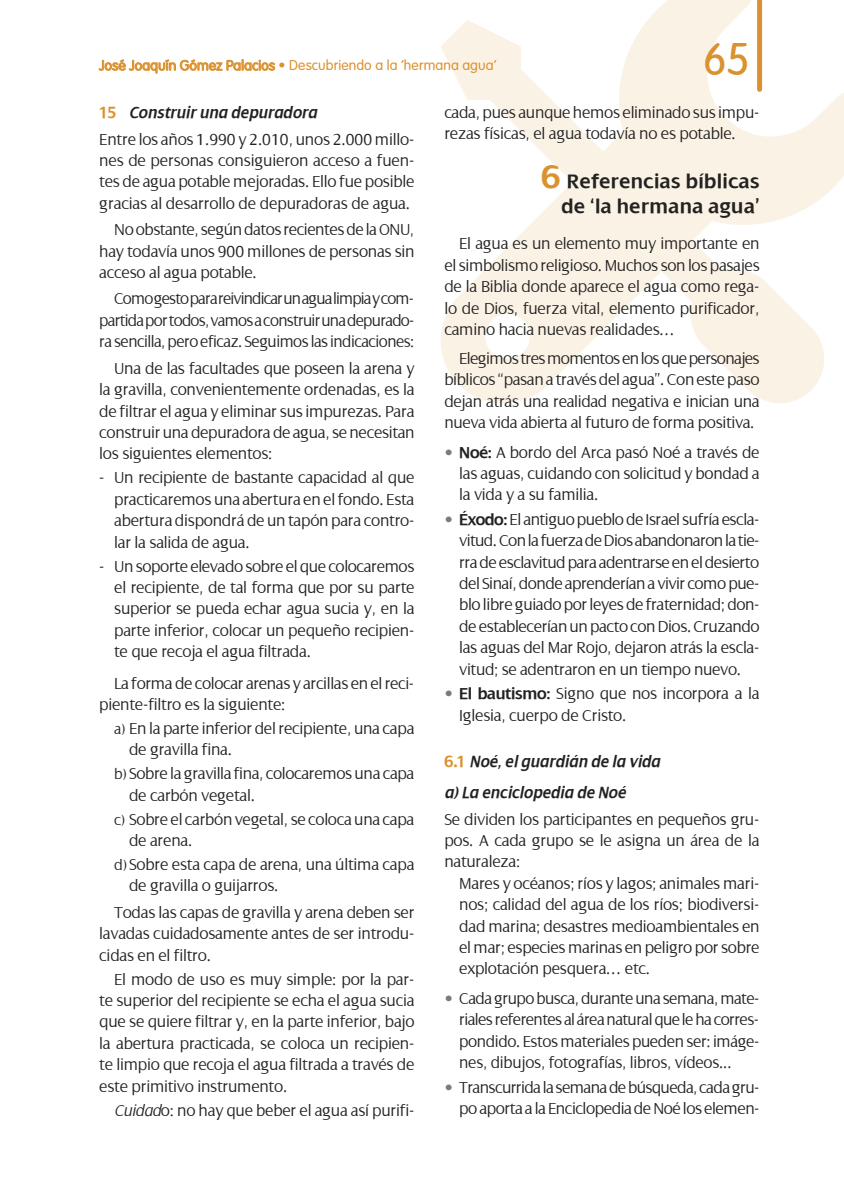
<style>
.page{position:relative;width:844px;height:1191px;background:#fff}
.page>*{position:absolute;margin:0;border:0;box-sizing:border-box;transform-origin:0 0}
.t1{font:300 45.5px "Vag";color:#db912f}
.t2{font:600 21px/24.5px "Dialog";letter-spacing:.02em;color:#222221;text-align:right}
.t3{font:italic 600 17.5px/31px "Dialog";letter-spacing:.01em;color:#222221;scale:.95 1}
.t4{font:300 17.15px/21.3px "Dialog";letter-spacing:-.015em;color:#222221;text-align:justify}
.t5{font:300 17.15px/21.3px "Dialog";letter-spacing:-.035em;color:#222221;text-align:right}
.t6{font:300 14px "VAG Rounded Std";letter-spacing:.01em;color:#db912f}
.s1{font-weight:700;font-style:normal;color:#db912f}
.s2{font-size:15.75px}
.s3{font-style:italic}
.s4{font-weight:700;font-size:35px;color:#db912f}
.s5{font-size:17.5px;color:#7b7b7a}
.s6{font-weight:600}
</style>
<div class="page">
<svg style="left:441px;top:0;width:402px;height:403px;fill:#fbf2e6"></svg>
<svg style="left:756px;top:0;width:5px;height:92px"></svg>
<svg style="left:99px;top:59px;width:176px;height:15px"></svg>
<p class="t6" style="left:99px;top:57px;width:398px">José Joaquín Gómez Palacios • Descubriendo a la ‘hermana agua’</p>
<h1 class="t1" style="left:703px;top:34px;width:48px">65</h1>
<p class="t3" style="left:99px;top:97px;width:230px"><span class="s1">15</span> Construir una depuradora</p>
<p class="t4" style="left:99px;top:128px;width:317px">Entre los años 1.990 y 2.010, unos 2.000 millo&shy;nes de personas consiguieron acceso a fuen&shy;tes de agua potable mejoradas. Ello fue posible gracias al desarrollo de depuradoras de agua.</p>
<p class="t4" style="left:99px;top:219px;width:317px;text-indent:15px">No obstante, según datos recientes de la ONU, hay todavía unos 900 millones de personas sin acceso al agua potable.</p>
<p class="t4" style="left:99px;top:288px;width:317px;text-indent:15px">Como gesto para reivindicar un agua limpia y com&shy;partida por todos, vamos a construir una depurado&shy;ra sencilla, pero eficaz. Seguimos las indicaciones:</p>
<p class="t4" style="left:99px;top:358px;width:317px;text-indent:15px">Una de las facultades que poseen la arena y la gravilla, convenientemente ordenadas, es la de filtrar el agua y eliminar sus impurezas. Para construir una depuradora de agua, se necesitan los siguientes elementos:</p>
<p class="t4" style="left:114px;top:467px;width:302px;text-indent:-15px">- Un recipiente de bastante capacidad al que practicaremos una abertura en el fondo. Esta abertura dispondrá de un tapón para contro&shy;lar la salida de agua.</p>
<p class="t4" style="left:114px;top:555px;width:302px;text-indent:-15px">- Un soporte elevado sobre el que colocaremos el recipiente, de tal forma que por su parte superior se pueda echar agua sucia y, en la parte inferior, colocar un pequeño recipien&shy;te que recoja el agua filtrada.</p>
<p class="t4" style="left:99px;top:672px;width:316px;text-indent:15px">La forma de colocar arenas y arcillas en el reci&shy;piente-filtro es la siguiente:</p>
<p class="t4" style="left:129px;top:718px;width:287px;text-indent:-15px"><span class="s2">a)</span> En la parte inferior del recipiente, una capa de gravilla fina.</p>
<p class="t4" style="left:129px;top:763px;width:287px;text-indent:-15px"><span class="s2">b)</span> Sobre la gravilla fina, colocaremos una capa de carbón vegetal.</p>
<p class="t4" style="left:129px;top:808px;width:287px;text-indent:-15px"><span class="s2">c)</span> Sobre el carbón vegetal, se coloca una capa de arena.</p>
<p class="t4" style="left:129px;top:854px;width:287px;text-indent:-15px"><span class="s2">d)</span> Sobre esta capa de arena, una última capa de gravilla o guijarros.</p>
<p class="t4" style="left:99px;top:901px;width:317px;text-indent:15px">Todas las capas de gravilla y arena deben ser lavadas cuidadosamente antes de ser introdu&shy;cidas en el filtro.</p>
<p class="t4" style="left:99px;top:968px;width:317px;text-indent:15px">El modo de uso es muy simple: por la par&shy;te superior del recipiente se echa el agua sucia que se quiere filtrar y, en la parte inferior, bajo la abertura practicada, se coloca un recipien&shy;te limpio que recoja el agua filtrada a través de este primitivo instrumento.</p>
<p class="t4" style="left:114px;top:1099px;width:302px"><span class="s3">Cuidad</span>o: no hay que beber el agua así purifi-</p>
<p class="t4" style="left:444px;top:102px;width:317px">cada, pues aunque hemos eliminado sus impu&shy;rezas físicas, el agua todavía no es potable.</p>
<p class="t2" style="left:541px;top:170px;width:219px"><span class="s4">6</span> Referencias bíblicas de ‘la hermana agua’</p>
<p class="t4" style="left:444px;top:233px;width:317px;text-indent:15px">El agua es un elemento muy importante en el simbolismo religioso. Muchos son los pasajes de la Biblia donde aparece el agua como rega&shy;lo de Dios, fuerza vital, elemento purificador, camino hacia nuevas realidades…</p>
<p class="t4" style="left:444px;top:348px;width:317px;text-indent:15px">Elegimos tres momentos en los que personajes bíblicos “pasan a través del agua”. Con este paso dejan atrás una realidad negativa e inician una nueva vida abierta al futuro de forma positiva.</p>
<p class="t4" style="left:459px;top:441px;width:302px;text-indent:-15px"><span class="s5">•</span> <span class="s6">Noé:</span> A bordo del Arca pasó Noé a través de las aguas, cuidando con solicitud y bondad a la vida y a su familia.</p>
<p class="t4" style="left:459px;top:508px;width:302px;text-indent:-15px"><span class="s5">•</span> <span class="s6">Éxodo:</span> El antiguo pueblo de Israel sufría escla&shy;vitud. Con la fuerza de Dios abandonaron la tie&shy;rra de esclavitud para adentrarse en el desierto del Sinaí, donde aprenderían a vivir como pue&shy;blo libre guiado por leyes de fraternidad; don&shy;de establecerían un pacto con Dios. Cruzando las aguas del Mar Rojo, dejaron atrás la escla&shy;vitud; se adentraron en un tiempo nuevo.</p>
<p class="t4" style="left:459px;top:683px;width:302px;text-indent:-15px"><span class="s5">•</span> <span class="s6">El bautismo:</span> Signo que nos incorpora a la<br>Iglesia, cuerpo de Cristo.</p>
<p class="t3" style="left:444px;top:746px;width:228px"><span class="s1">6.1</span> Noé, el guardián de la vida a) La enciclopedia de Noé</p>
<p class="t4" style="left:444px;top:808px;width:317px">Se dividen los participantes en pequeños gru&shy;pos. A cada grupo se le asigna un área de la naturaleza:</p>
<p class="t4" style="left:459px;top:872px;width:302px">Mares y océanos; ríos y lagos; animales mari&shy;nos; calidad del agua de los ríos; biodiversi&shy;dad marina; desastres medioambientales en el mar; especies marinas en peligro por sobre explotación pesquera… etc.</p>
<p class="t4" style="left:459px;top:987px;width:302px;text-indent:-15px"><span class="s5">•</span> Cada grupo busca, durante una semana, mate&shy;riales referentes al área natural que le ha corres&shy;pondido. Estos materiales pueden ser: imáge&shy;nes, dibujos, fotografías, libros, vídeos...</p>
<p class="t5" style="left:444px;top:1076px;width:317px"><span class="s5">•</span> Transcurrida la semana de búsqueda, cada gru&shy;po aporta a la Enciclopedia de Noé los elemen-</p>
</div>
